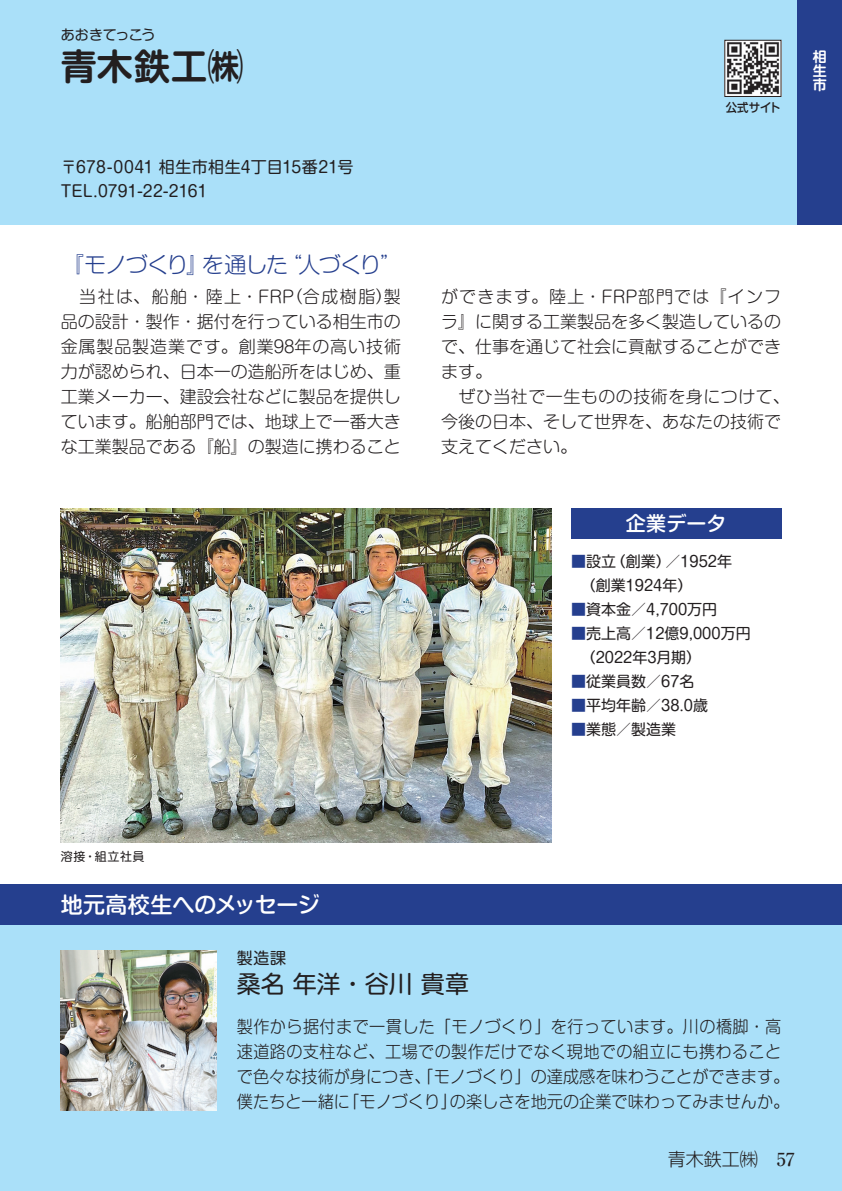
<style>
.page{position:relative;width:842px;height:1191px;background:#fff}
.page>*{position:absolute;margin:0;border:0;box-sizing:border-box;transform-origin:0 0}
.t1{font:700 36px "Shin M Go Pro De";color:#231f20}
.t2{font:24px "Shin M Go Pro";color:#231f20}
.t3{font:300 22px "Shin M Go Pro";letter-spacing:-.05em;color:#253f8e}
.t4{font:500 22px "Shin M Go Pro";letter-spacing:-.005em;color:#fff}
.t5{font:500 20px "Shin M Go Pro";letter-spacing:.005em;color:#fff}
.t6{font:300 18px "Shin M Go Pro";color:#231f20}
.t7{font:500 18px "Ryumin Pro";color:#231f20}
.t8{font:300 17px/25px "Shin M Go Pro";color:#231f20;text-align:justify}
.t9{font:300 17px/25px "Shin M Go Pro";color:#231f20;scale:.95 1}
.t10{font:16px/24px "Shin M Go Pro";letter-spacing:.015em;color:#231f20}
.t11{font:15px/24px "Shin M Go Pro";color:#231f20}
.t12{font:14px "Shin M Go Pro";letter-spacing:-.025em;color:#231f20}
.t13{font:700 14px/14px "Shin M Go Pro De";color:#fff;text-align:justify}
.t14{font:12px "Shin M Go Pro";letter-spacing:.055em;color:#231f20}
.t15{font:500 12px "Shin M Go Pro";letter-spacing:-.005em;color:#231f20;scale:.95 1}
.s1{color:#253f8e}
</style>
<div class="page">
<div style="left:0;top:884px;width:841px;height:307px;background:#aae0f9"></div>
<div style="left:0;top:884px;width:841px;height:40px;background:#253f8e"></div>
<div style="left:0;top:0;width:841px;height:224px;background:#aae0f9"></div>
<div style="left:797px;top:0;width:44px;height:224px;background:#253f8e"></div>
<img style="left:61px;top:508px;width:490px;height:334px">
<div style="left:571px;top:508px;width:210px;height:30px;background:#253f8e"></div>
<img style="left:61px;top:950px;width:156px;height:160px">
<img style="left:726px;top:42px;width:53px;height:53px">
<div style="left:724px;top:40px;width:57px;height:57px;border:1px solid #231f20"></div>
<p class="t12" style="left:61px;top:24px;width:96px">あおきてっこう</p>
<h1 class="t1" style="left:61px;top:37px;width:184px">青木鉄工㈱</h1>
<p class="t10" style="left:61px;top:153px;width:294px">〒678-0041 相生市相生4丁目15番21号<br>TEL.0791-22-2161</p>
<p class="t3" style="left:62px;top:247px;width:342px">『モノづくり』を通した“人づくり”</p>
<p class="t15" style="left:725px;top:97px;width:59px">公式サイト</p>
<p class="t8" style="left:61px;top:282px;width:342px">　当社は、船舶・陸上・FRP(合成樹脂)製品の設計・製作・据付を行っている相生市の金属製品製造業です。創業98年の高い技術力が認められ、日本一の造船所をはじめ、重工業メーカー、建設会社などに製品を提供しています。船舶部門では、地球上で一番大きな工業製品である『船』の製造に携わること</p>
<p class="t8" style="left:441px;top:282px;width:350px;text-align:left">ができます。陸上・FRP部門では『インフラ』に関する工業製品を多く製造しているので、仕事を通じて社会に貢献することができます。<br>　ぜひ当社で一生ものの技術を身につけて、今後の日本、そして世界を、あなたの技術で支えてください。</p>
<p class="t5" style="left:625px;top:507px;width:102px">企業データ</p>
<p class="t11" style="left:571px;top:548px;width:162px"><span class="s1">■</span>設立（創業）／1952年　（創業1924年）</p>
<p class="t11" style="left:571px;top:596px;width:148px"><span class="s1">■</span>資本金／4,700万円</p>
<p class="t11" style="left:571px;top:620px;width:181px"><span class="s1">■</span>売上高／12億9,000万円　（2022年3月期）</p>
<p class="t11" style="left:571px;top:668px;width:125px"><span class="s1">■</span>従業員数／67名</p>
<p class="t11" style="left:571px;top:692px;width:138px"><span class="s1">■</span>平均年齢／38.0歳</p>
<p class="t11" style="left:571px;top:716px;width:106px"><span class="s1">■</span>業態／製造業</p>
<p class="t13" style="left:812px;top:48px;width:15px">相生市</p>
<p class="t14" style="left:61px;top:847px;width:85px">溶接・組立社員</p>
<p class="t4" style="left:61px;top:886px;width:260px">地元高校生へのメッセージ</p>
<p class="t10" style="left:237px;top:944px;width:51px">製造課</p>
<h2 class="t2" style="left:237px;top:964px;width:233px">桑名 年洋・谷川 貴章</h2>
<p class="t9" style="left:237px;top:1012px;width:583px">製作から据付まで一貫した「モノづくり」を行っています。川の橋脚・高速道路の支柱など、工場での製作だけでなく現地での組立にも携わることで色々な技術が身につき、「モノづくり」の達成感を味わうことができます。僕たちと一緒に「モノづくり」の楽しさを地元の企業で味わってみませんか。</p>
<p class="t6" style="left:667px;top:1145px;width:91px">青木鉄工㈱</p>
<p class="t7" style="left:776px;top:1145px;width:19px">57</p>
</div>
